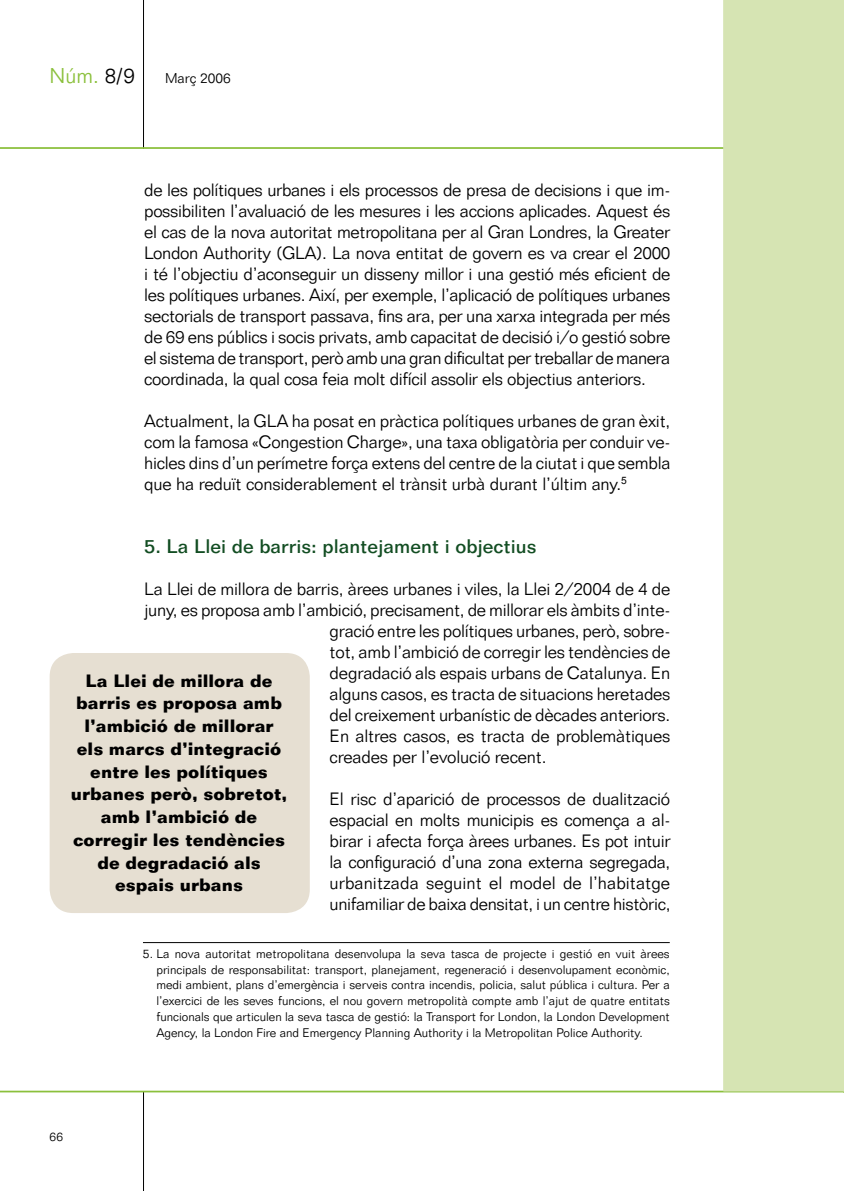
<style>
.page{position:relative;width:844px;height:1191px;background:#fff}
.page>*{position:absolute;margin:0;border:0;box-sizing:border-box;transform-origin:0 0}
.Nivell_1{font:500 19.25px "Folio BT";color:#124d22}
._00_Cos_de_text{font:300 17.5px/21px "Folio BT";letter-spacing:-.015em;color:#000;text-align:justify}
.Destacat{font:700 17.5px/22.8px "Folio BT";color:#000;text-align:center}
.t1{font:300 14px "Folio BT";color:#000}
.nota_pie{font:300 12.25px/15.8px "Folio BT";color:#000;text-align:justify}
.s1{font-size:21px;color:#8bc03c}
.s2{font-size:21px}
.s3{font-style:italic;font-size:21px}
</style>
<div class="page">
<hr style="left:143px;top:0;width:1px;height:149px;background:#000">
<hr style="left:0;top:147px;width:843px;height:2px;background:#8bc03c">
<hr style="left:143px;top:1091px;width:1px;height:100px;background:#000">
<hr style="left:0;top:1090px;width:843px;height:2px;background:#8bc03c">
<div style="left:723px;top:0;width:120px;height:1091px;background:#d6e4b3"></div>
<svg style="left:843px;top:0;width:1px;height:1092px"></svg>
<hr style="left:143px;top:942px;width:526px;height:1px;background:#000">
<div style="left:50px;top:653px;width:260px;height:260px;background:#e6dfd2"></div>
<p class="t1" style="left:50px;top:69px;width:183px"><span class="s1">Núm.</span> <span class="s2">8</span><span class="s3">/</span><span class="s2">9</span> Març 2006</p>
<p class="_00_Cos_de_text" style="left:144px;top:179px;width:527px">de les polítiques urbanes i els processos de presa de decisions i que im&shy;possibiliten l’avaluació de les mesures i les accions aplicades. Aquest és el cas de la nova autoritat metropolitana per al Gran Londres, la Greater London Authority (GLA). La nova entitat de govern es va crear el 2000 i té l’objectiu d’aconseguir un disseny millor i una gestió més eficient de les polítiques urbanes. Així, per exemple, l’aplicació de polítiques urbanes sectorials de transport passava, fins ara, per una xarxa integrada per més de 69 ens públics i socis privats, amb capacitat de decisió i/o gestió sobre el sistema de transport, però amb una gran dificultat per treballar de manera coordinada, la qual cosa feia molt difícil assolir els objectius anteriors.</p>
<p class="_00_Cos_de_text" style="left:144px;top:410px;width:527px">Actualment, la GLA ha posat en pràctica polítiques urbanes de gran èxit, com la famosa «Congestion Charge», una taxa obligatòria per conduir ve&shy;hicles dins d’un perímetre força extens del centre de la ciutat i que sembla que ha reduït considerablement el trànsit urbà durant l’últim any.<sup>5</sup></p>
<p class="Nivell_1" style="left:144px;top:534px;width:393px">5. La Llei de barris: plantejament i objectius</p>
<p class="_00_Cos_de_text" style="left:144px;top:578px;width:527px">La Llei de millora de barris, àrees urbanes i viles, la Llei 2/2004 de 4 de</p>
<p class="_00_Cos_de_text" style="left:144px;top:599px;width:527px">juny, es proposa amb l’ambició, precisament, de millorar els àmbits d’inte-</p>
<p class="_00_Cos_de_text" style="left:329px;top:620px;width:342px">gració entre les polítiques urbanes, però, sobre-</p>
<p class="_00_Cos_de_text" style="left:329px;top:641px;width:342px">tot, amb l’ambició de corregir les tendències de</p>
<p class="_00_Cos_de_text" style="left:329px;top:662px;width:342px">degradació als espais urbans de Catalunya. En</p>
<p class="_00_Cos_de_text" style="left:329px;top:683px;width:342px">alguns casos, es tracta de situacions heretades</p>
<p class="_00_Cos_de_text" style="left:329px;top:704px;width:342px">del creixement urbanístic de dècades anteriors.</p>
<p class="_00_Cos_de_text" style="left:329px;top:725px;width:342px">En altres casos, es tracta de problemàtiques</p>
<p class="_00_Cos_de_text" style="left:329px;top:746px;width:218px">creades per l’evolució recent.</p>
<p class="_00_Cos_de_text" style="left:329px;top:788px;width:342px">El risc d’aparició de processos de dualització espacial en molts municipis es comença a al&shy;birar i afecta força àrees urbanes. Es pot intuir la configuració d’una zona externa segregada, urbanitzada seguint el model de l’habitatge unifamiliar de baixa densitat, i un centre històric,</p>
<p class="Destacat" style="left:71px;top:668px;width:218px">La Llei de millora de barris es proposa amb l’ambició de millorar els marcs d’integració entre les polítiques urbanes però, sobretot, amb l’ambició de corregir les tendències de degradació als espais urbans</p>
<p class="nota_pie" style="left:50px;top:1128px;width:15px">66</p>
<p class="nota_pie" style="left:156px;top:945px;width:515px;text-indent:-13px">5. La nova autoritat metropolitana desenvolupa la seva tasca de projecte i gestió en vuit àrees principals de responsabilitat: transport, planejament, regeneració i desenvolupament econòmic, medi ambient, plans d’emergència i serveis contra incendis, policia, salut pública i cultura. Per a l’exercici de les seves funcions, el nou govern metropolità compte amb l’ajut de quatre entitats funcionals que articulen la seva tasca de gestió: la Transport for London, la London Development Agency, la London Fire and Emergency Planning Authority i la Metropolitan Police Authority.</p>
</div>
